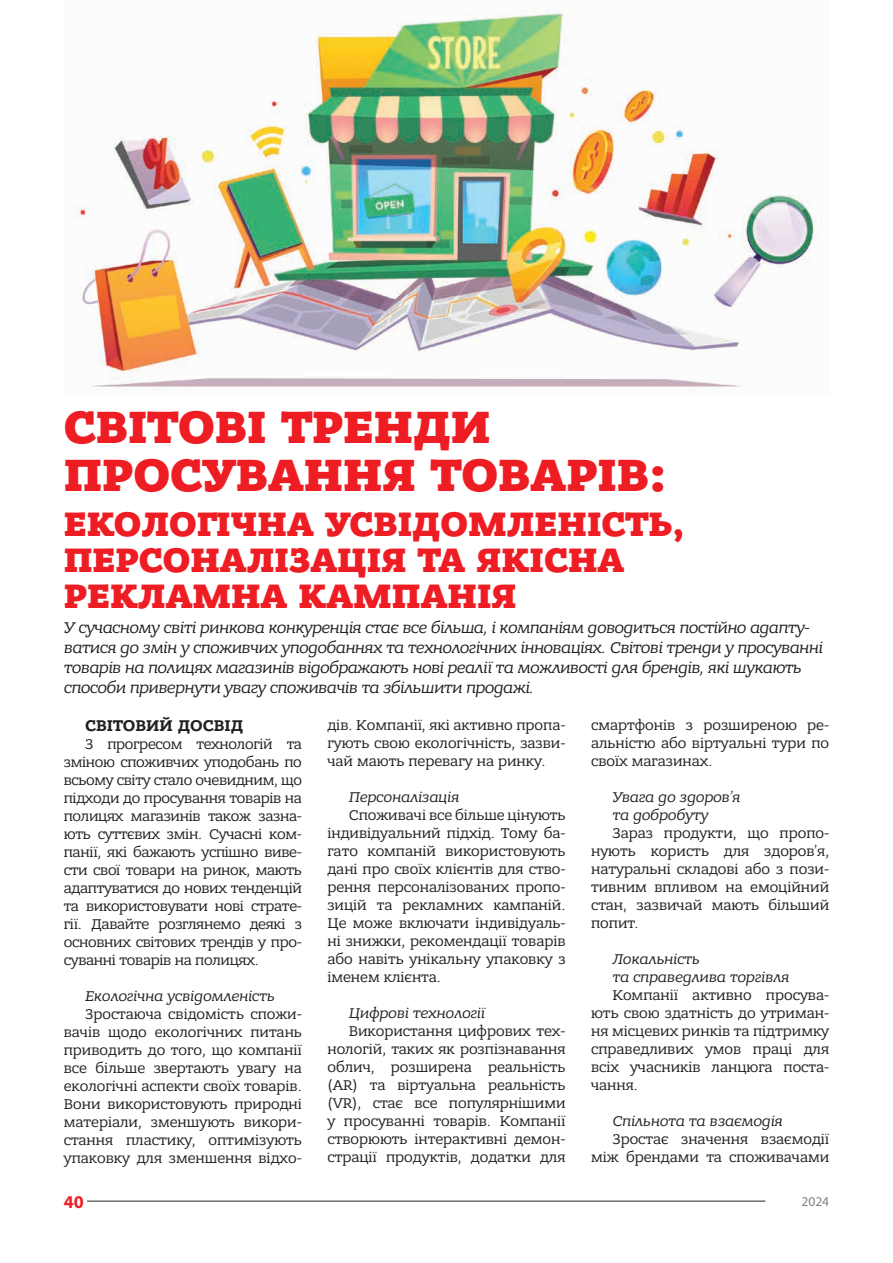
<style>
.page{position:relative;width:893px;height:1263px;background:#fff}
.page>*{position:absolute;margin:0;border:0;box-sizing:border-box;transform-origin:0 0}
.t1{font:800 48px/48px "Bandera Pro";color:#ee1d23}
.t2{font:800 36px/36px "Bandera Pro";color:#ee1d23}
.t3{font:700 18px "Myriad Pro";color:#ee1d23}
.t4{font:italic 16.5px/19.8px "Bandera Pro";letter-spacing:-.02em;color:#231f20}
.t5{font:700 16.5px "Bandera Pro";color:#231f20}
.t6{font:15px/18px "Bandera Pro";color:#231f20;text-align:justify}
.t7{font:italic 15px "Bandera Pro";color:#231f20}
.t8{font:13.5px "Myriad Pro";color:#808285}
</style>
<div class="page">
<hr style="left:87px;top:1201px;width:678px;height:1px;background:#231f20">
<img style="left:74px;top:9px;width:748px;height:381px">
<p class="t1" style="left:64px;top:405px;width:604px">СВІТОВІ ТРЕНДИ<br>ПРОСУВАННЯ ТОВАРІВ:</p>
<p class="t2" style="left:64px;top:507px;width:622px">ЕКОЛОГІЧНА УСВІДОМЛЕНІСТЬ,<br>ПЕРСОНАЛІЗАЦІЯ ТА ЯКІСНА<br>РЕКЛАМНА КАМПАНІЯ</p>
<p class="t4" style="left:64px;top:618px;width:760px">У сучасному світі ринкова конкуренція стає все більша, і компаніям доводиться постійно адапту&shy;ватися до змін у споживчих уподобаннях та технологічних інноваціях. Світові тренди у просуванні товарів на полицях магазинів відображають нові реалії та можливості для брендів, які шукають способи привернути увагу споживачів та збільшити продажі.</p>
<p class="t5" style="left:85px;top:715px;width:160px">СВІТОВИЙ ДОСВІД</p>
<p class="t6" style="left:64px;top:735px;width:240px;text-indent:21px">З прогресом технологій та зміною споживчих уподобань по всьому світу стало очевидним, що підходи до просування товарів на полицях магазинів також зазна&shy;ють суттєвих змін. Сучасні ком&shy;панії, які бажають успішно виве&shy;сти свої товари на ринок, мають адаптуватися до нових тенденцій та використовувати нові страте&shy;гії. Давайте розглянемо деякі з основних світових трендів у про&shy;суванні товарів на полицях.</p>
<p class="t7" style="left:85px;top:987px;width:191px">Екологічна усвідомленість</p>
<p class="t6" style="left:64px;top:1005px;width:240px;text-indent:21px">Зростаюча свідомість спожи&shy;вачів щодо екологічних питань приводить до того, що компанії все більше звертають увагу на екологічні аспекти своїх товарів.<br>Вони використовують природні матеріали, зменшують викори&shy;стання пластику, оптимізують упаковку для зменшення відхо-</p>
<p class="t6" style="left:327px;top:716px;width:240px">дів. Компанії, які активно пропа&shy;гують свою екологічність, зазви&shy;чай мають перевагу на ринку.</p>
<p class="t7" style="left:349px;top:788px;width:112px">Персоналізація</p>
<p class="t6" style="left:327px;top:806px;width:240px;text-indent:21px">Споживачі все більше цінують індивідуальний підхід. Тому ба&shy;гато компаній використовують дані про своїх клієнтів для ство&shy;рення персоналізованих пропо&shy;зицій та рекламних кампаній.<br>Це може включати індивідуаль&shy;ні знижки, рекомендації товарів або навіть унікальну упаковку з іменем клієнта.</p>
<p class="t7" style="left:349px;top:1004px;width:139px">Цифрові технології</p>
<p class="t6" style="left:327px;top:1022px;width:240px;text-indent:21px">Використання цифрових тех&shy;нологій, таких як розпізнавання облич, розширена реальність (AR) та віртуальна реальність (VR), стає все популярнішими у просуванні товарів. Компанії створюють інтерактивні демон&shy;страції продуктів, додатки для</p>
<p class="t6" style="left:591px;top:716px;width:240px">смартфонів з розширеною ре&shy;альністю або віртуальні тури по своїх магазинах.</p>
<p class="t7" style="left:612px;top:788px;width:129px">Увага до здоров’я</p>
<p class="t7" style="left:612px;top:806px;width:98px">та добробуту</p>
<p class="t6" style="left:591px;top:824px;width:240px;text-indent:21px">Зараз продукти, що пропо&shy;нують користь для здоров’я, натуральні складові або з пози&shy;тивним впливом на емоційний стан, зазвичай мають більший попит.</p>
<p class="t7" style="left:612px;top:950px;width:89px">Локальність</p>
<p class="t7" style="left:612px;top:968px;width:178px">та справедлива торгівля</p>
<p class="t6" style="left:591px;top:986px;width:240px;text-indent:21px">Компанії активно просува&shy;ють свою здатність до утриман&shy;ня місцевих ринків та підтримку справедливих умов праці для всіх учасників ланцюга поста&shy;чання.</p>
<p class="t7" style="left:612px;top:1112px;width:172px">Спільнота та взаємодія</p>
<p class="t6" style="left:591px;top:1130px;width:240px;text-align:right">Зростає значення взаємодії між брендами та споживачами</p>
<p class="t3" style="left:64px;top:1190px;width:21px">40</p>
<p class="t8" style="left:801px;top:1193px;width:29px">2024</p>
</div>
